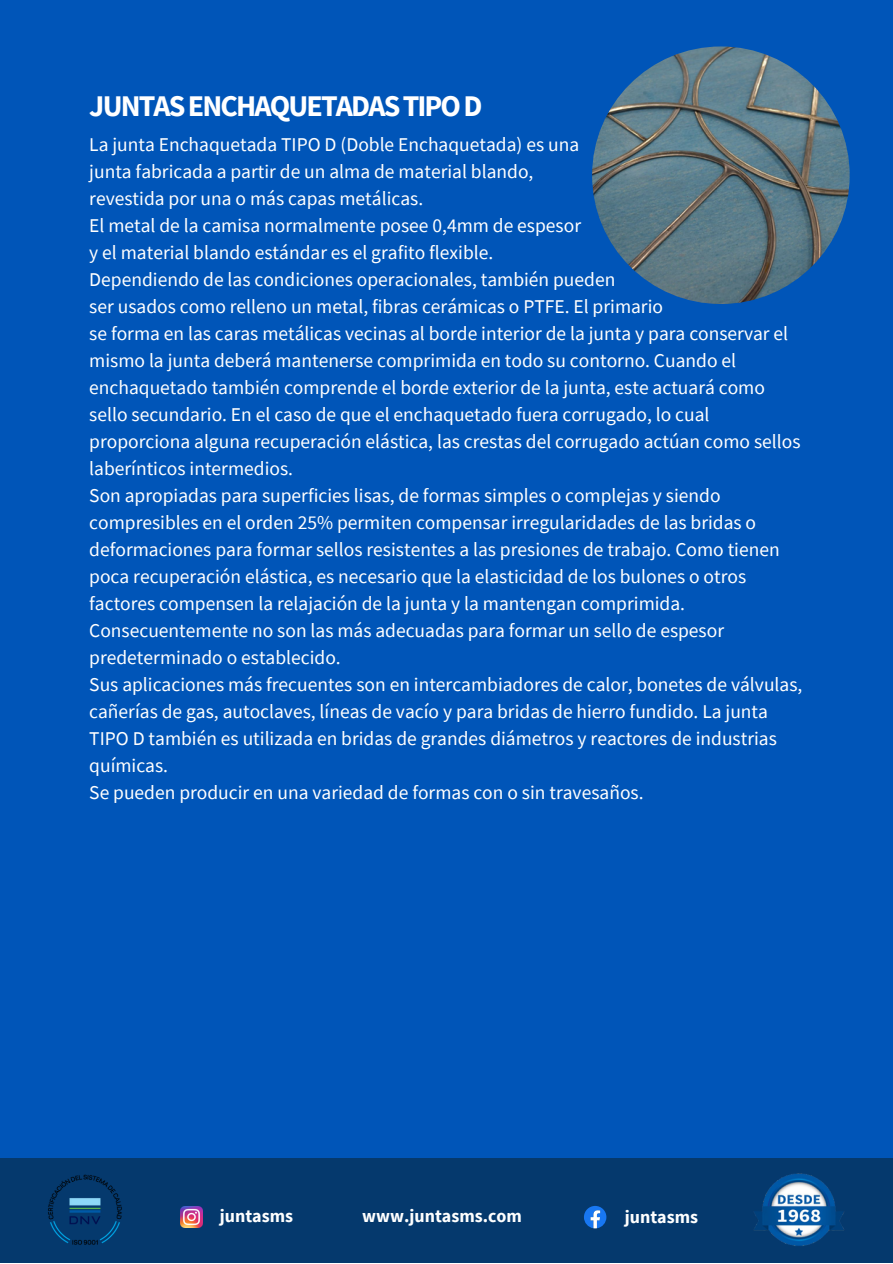
<style>
.page{position:relative;width:893px;height:1264px;background:#fff}
.page>*{position:absolute;margin:0;border:0;box-sizing:border-box;transform-origin:0 0}
.t1{font:700 30px "Source Sans Pro";letter-spacing:-.06em;color:#fff}
.t2{font:19.5px/27px "Source Sans Pro";color:#fff}
.t3{font:700 18px "Source Sans Pro";color:#fff}
</style>
<div class="page">
<div style="left:0;top:0;width:892px;height:1262px;background:#0055b8"></div>
<img style="left:592px;top:46px;width:257px;height:258px;border-radius:50%">
<div style="left:0;top:1157px;width:892px;height:105px;background:#05396d"></div>
<img style="left:754px;top:1173px;width:90px;height:73px">
<img style="left:48px;top:1174px;width:74px;height:71px">
<svg style="left:584px;top:1206px;width:22px;height:22px"></svg>
<img style="left:181px;top:1206px;width:21px;height:21px">
<p class="t1" style="left:89px;top:87px;width:394px">JUNTASENCHAQUETADASTIPOD</p>
<p class="t2" style="left:89px;top:131px;width:491px">La junta Enchaquetada TIPO D (Doble Enchaquetada) es una</p>
<p class="t2" style="left:89px;top:158px;width:445px">junta fabricada a partir de un alma de material blando,</p>
<p class="t2" style="left:89px;top:185px;width:335px">revestida por una o más capas metálicas.</p>
<p class="t2" style="left:89px;top:212px;width:493px">El metal de la camisa normalmente posee 0,4mm de espesor</p>
<p class="t2" style="left:89px;top:239px;width:405px">y el material blando estándar es el grafito flexible.</p>
<p class="t2" style="left:89px;top:266px;width:527px">Dependiendo de las condiciones operacionales, también pueden</p>
<p class="t2" style="left:89px;top:293px;width:575px">ser usados como relleno un metal, fibras cerámicas o PTFE. El primario</p>
<p class="t2" style="left:89px;top:320px;width:712px">se forma en las caras metálicas vecinas al borde interior de la junta y para conservar el mismo la junta deberá mantenerse comprimida en todo su contorno. Cuando el enchaquetado también comprende el borde exterior de la junta, este actuará como sello secundario. En el caso de que el enchaquetado fuera corrugado, lo cual proporciona alguna recuperación elástica, las crestas del corrugado actúan como sellos laberínticos intermedios.</p>
<p class="t2" style="left:89px;top:482px;width:692px">Son apropiadas para superficies lisas, de formas simples o complejas y siendo compresibles en el orden 25% permiten compensar irregularidades de las bridas o deformaciones para formar sellos resistentes a las presiones de trabajo. Como tienen poca recuperación elástica, es necesario que la elasticidad de los bulones o otros factores compensen la relajación de la junta y la mantengan comprimida.</p>
<p class="t2" style="left:89px;top:616px;width:636px">Consecuentemente no son las más adecuadas para formar un sello de espesor predeterminado o establecido.</p>
<p class="t2" style="left:89px;top:670px;width:714px">Sus aplicaciones más frecuentes son en intercambiadores de calor, bonetes de válvulas, cañerías de gas, autoclaves, líneas de vacío y para bridas de hierro fundido. La junta TIPO D también es utilizada en bridas de grandes diámetros y reactores de industrias químicas.</p>
<p class="t2" style="left:89px;top:778px;width:555px">Se pueden producir en una variedad de formas con o sin travesaños.</p>
<p class="t3" style="left:220px;top:1204px;width:75px">juntasms</p>
<p class="t3" style="left:362px;top:1204px;width:161px">www.juntasms.com</p>
<p class="t3" style="left:624px;top:1205px;width:75px">juntasms</p>
</div>
